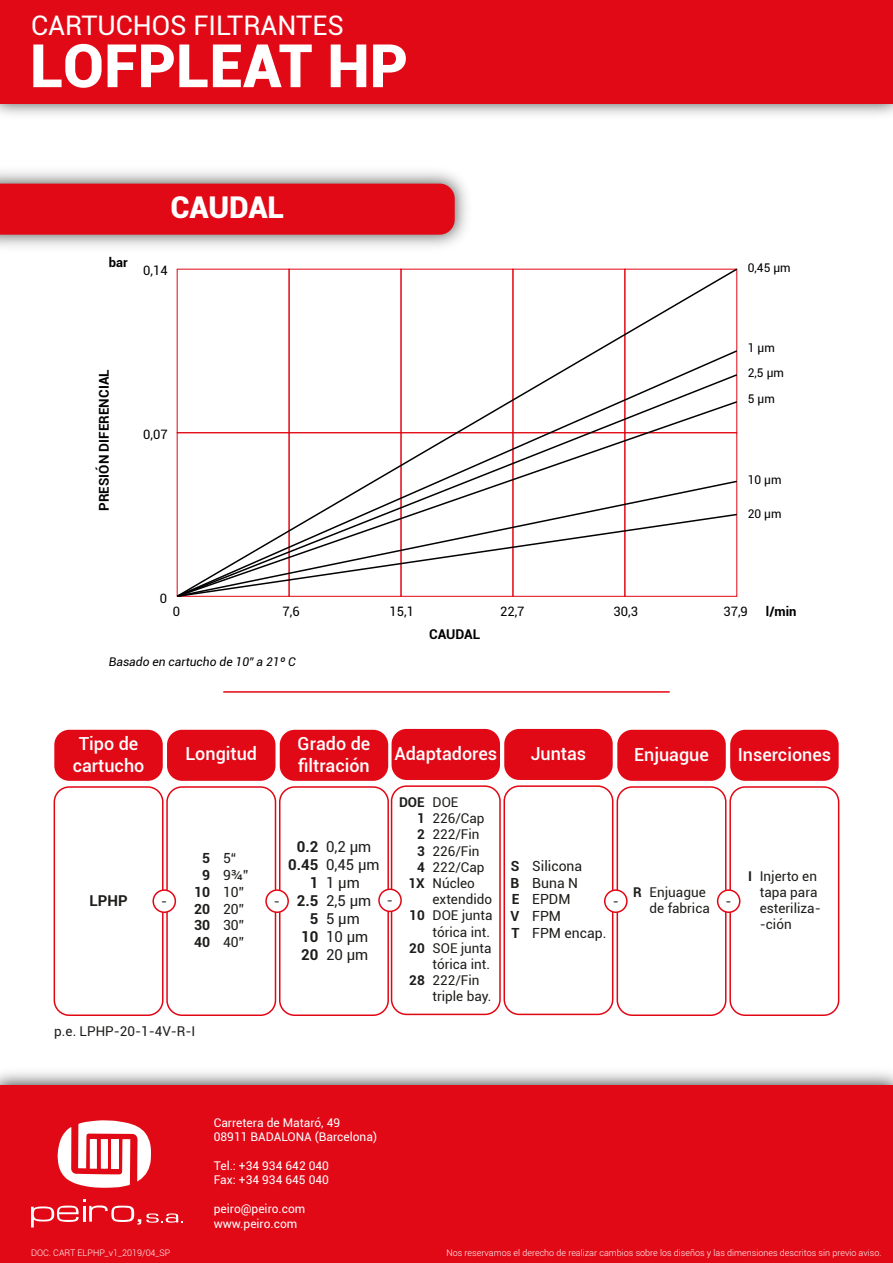
<style>
.page{position:relative;width:893px;height:1263px;background:#fff}
.page>*{position:absolute;margin:0;border:0;box-sizing:border-box;transform-origin:0 0}
.t1{font:900 60px "Roboto";color:#fff}
.t2{font:900 30px "Roboto";color:#fff}
.t3{font:27px "Roboto";color:#fff}
.t4{font:500 18px/21.6px "Roboto";color:#fff;text-align:center}
.t5{font:15px/18px "Roboto";color:#1d1d1b}
.t6{font:700 15px/18px "Roboto";color:#1d1d1b;text-align:right}
.t7{font:13.95px/16.8px "Roboto";color:#1d1d1b}
.t8{font:700 13.95px/16.8px "Roboto";color:#1d1d1b;text-align:center}
.t9{font:13.5px/16.2px "Roboto";color:#1d1d1b}
.t10{font:700 13.5px "Roboto";color:#000}
.t11{font:700 13.5px/16.2px "Roboto";color:#1d1d1b;text-align:right}
.t12{font:12.9px "Roboto";color:#000}
.t13{font:700 12.9px "Roboto";color:#000}
.t14{font:12px/14.4px "Roboto";color:#fff}
.t15{font:italic 12px "Roboto";color:#000}
.t16{font:12px/25.8px "Roboto";color:#000}
.t17{font:300 9px "Roboto";color:#fff}
.s1{font-weight:700}
</style>
<div class="page">
<div style="left:54px;top:730px;width:109px;height:51px;background:#e20917;border-radius:15px"></div>
<div style="left:280px;top:730px;width:108px;height:51px;background:#e20917;border-radius:15px"></div>
<div style="left:167px;top:730px;width:108px;height:51px;background:#e20917;border-radius:15px"></div>
<div style="left:54px;top:786px;width:110px;height:230px;border:2px solid #e20613;border-radius:15px"></div>
<div style="left:166px;top:786px;width:110px;height:230px;border:2px solid #e20613;border-radius:15px"></div>
<div style="left:279px;top:786px;width:110px;height:230px;border:2px solid #e20613;border-radius:15px"></div>
<div style="left:153px;top:890px;width:22px;height:22px;background:#fff;border-radius:50%"></div>
<div style="left:152px;top:889px;width:24px;height:24px;border:2px solid #e20613;border-radius:50%"></div>
<div style="left:266px;top:890px;width:22px;height:22px;background:#fff;border-radius:50%"></div>
<div style="left:265px;top:889px;width:24px;height:24px;border:2px solid #e20613;border-radius:50%"></div>
<img style="left:0;top:1072px;width:893px;height:14px">
<div style="left:0;top:1086px;width:893px;height:177px;background:#e20917"></div>
<svg style="left:57px;top:1120px;width:94px;height:68px"></svg>
<div style="left:111px;top:1139px;width:8px;height:30px;background:#fff"></div>
<svg style="left:31px;top:1199px;width:152px;height:28px"></svg>
<img style="left:0;top:103px;width:893px;height:12px">
<div style="left:0;top:0;width:893px;height:103px;background:#e20917"></div>
<div style="left:504px;top:729px;width:109px;height:51px;background:#e20917;border-radius:15px"></div>
<div style="left:392px;top:729px;width:108px;height:51px;background:#e20917;border-radius:15px"></div>
<div style="left:391px;top:785px;width:110px;height:230px;border:2px solid #e20613;border-radius:15px"></div>
<div style="left:503px;top:785px;width:110px;height:230px;border:2px solid #e20613;border-radius:15px"></div>
<div style="left:379px;top:889px;width:22px;height:22px;background:#fff;border-radius:50%"></div>
<div style="left:378px;top:888px;width:24px;height:24px;border:2px solid #e20613;border-radius:50%"></div>
<img style="left:0;top:171px;width:467px;height:76px">
<div style="left:0;top:184px;width:455px;height:51px;background:#e20917"></div>
<hr style="left:223px;top:691px;width:447px;height:2px;background:#e30613">
<svg style="left:176px;top:268px;width:562px;height:81px"></svg>
<svg style="left:176px;top:373px;width:562px;height:27px"></svg>
<svg style="left:176px;top:400px;width:562px;height:80px"></svg>
<svg style="left:176px;top:480px;width:562px;height:33px"></svg>
<svg style="left:176px;top:513px;width:562px;height:84px"></svg>
<div style="left:617px;top:730px;width:109px;height:51px;background:#e20917;border-radius:15px"></div>
<div style="left:617px;top:786px;width:109px;height:230px;border:2px solid #e20613;border-radius:15px"></div>
<div style="left:605px;top:890px;width:22px;height:22px;background:#fff;border-radius:50%"></div>
<div style="left:604px;top:889px;width:24px;height:24px;border:2px solid #e20613;border-radius:50%"></div>
<div style="left:730px;top:730px;width:109px;height:51px;background:#e20917;border-radius:15px"></div>
<div style="left:729px;top:786px;width:110px;height:230px;border:2px solid #e20613;border-radius:15px"></div>
<div style="left:718px;top:890px;width:22px;height:22px;background:#fff;border-radius:50%"></div>
<div style="left:717px;top:889px;width:23px;height:24px;border:2px solid #e20613;border-radius:50%"></div>
<h3 class="t3" style="left:31px;top:6px;width:314px">CARTUCHOS FILTRANTES</h3>
<h1 class="t1" style="left:30px;top:31px;width:380px">LOFPLEAT HP</h1>
<p class="t13" style="left:109px;top:255px;width:20px">bar</p>
<h2 class="t2" style="left:170px;top:190px;width:116px">CAUDAL</h2>
<p class="t12" style="left:143px;top:262px;width:26px">0,14</p>
<p class="t10" style="left:96px;top:511px;width:143px;rotate:-90deg">PRESIÓN DIFERENCIAL</p>
<p class="t12" style="left:143px;top:425px;width:26px">0,07</p>
<p class="t16" style="left:748px;top:254px;width:44px">0,45 µm</p>
<p class="t16" style="left:748px;top:334px;width:38px">1 µm<br>2,5 µm<br>5 µm</p>
<p class="t16" style="left:748px;top:467px;width:35px">10 µm</p>
<p class="t16" style="left:748px;top:500px;width:35px">20 µm</p>
<p class="t12" style="left:160px;top:590px;width:9px">0</p>
<p class="t12" style="left:173px;top:602px;width:9px">0</p>
<p class="t12" style="left:283px;top:602px;width:19px">7,6</p>
<p class="t12" style="left:390px;top:602px;width:26px">15,1</p>
<p class="t12" style="left:500px;top:602px;width:26px">22,7</p>
<p class="t12" style="left:613px;top:602px;width:26px">30,3</p>
<p class="t12" style="left:723px;top:602px;width:26px">37,9</p>
<p class="t10" style="left:429px;top:627px;width:53px">CAUDAL</p>
<p class="t13" style="left:766px;top:604px;width:32px">l/min</p>
<p class="t15" style="left:109px;top:655px;width:188px">Basado en cartucho de 10” a 21º C</p>
<h3 class="t4" style="left:73px;top:734px;width:73px">Tipo de cartucho</h3>
<h3 class="t4" style="left:298px;top:734px;width:74px;text-align:left">Grado de filtración</h3>
<h3 class="t4" style="left:185px;top:744px;width:73px">Longitud</h3>
<p class="t6" style="left:90px;top:891px;width:40px">LPHP</p>
<p class="t9" style="left:161px;top:892px;width:8px">-</p>
<p class="t8" style="left:194px;top:850px;width:18px">5<br>9<br>10<br>20<br>30<br>40</p>
<p class="t7" style="left:223px;top:849px;width:27px">5“<br>9¾”<br>10”<br>20”<br>30”<br>40”</p>
<p class="t9" style="left:54px;top:1023px;width:142px">p.e. LPHP-20-1-4V-R-I</p>
<p class="t9" style="left:274px;top:892px;width:8px">-</p>
<p class="t6" style="left:288px;top:837px;width:32px">0.2<br>0.45<br>1<br>2.5<br>5<br>10<br>20</p>
<p class="t5" style="left:326px;top:837px;width:55px">0,2 µm<br>0,45 µm<br>1 µm<br>2,5 µm<br>5 µm<br>10 µm<br>20 µm</p>
<h3 class="t4" style="left:394px;top:744px;width:104px">Adaptadores</h3>
<h3 class="t4" style="left:531px;top:744px;width:57px">Juntas</h3>
<p class="t11" style="left:399px;top:794px;width:27px">DOE<br>1<br>2<br>3<br>4<br>1X</p>
<p class="t11" style="left:409px;top:908px;width:17px">10</p>
<p class="t11" style="left:409px;top:940px;width:17px">20</p>
<p class="t11" style="left:409px;top:972px;width:17px">28</p>
<p class="t9" style="left:433px;top:794px;width:61px">DOE<br>226/Cap<br>222/Fin<br>226/Fin<br>222/Cap<br>Núcleo extendido<br>DOE junta tórica int.<br>SOE junta tórica int.<br>222/Fin triple bay.</p>
<p class="t8" style="left:510px;top:857px;width:10px;text-align:justify">S B E V T</p>
<p class="t7" style="left:532px;top:857px;width:76px">Silicona<br>Buna N<br>EPDM<br>FPM<br>FPM encap.</p>
<p class="t9" style="left:387px;top:891px;width:8px">-</p>
<p class="t9" style="left:613px;top:892px;width:8px">-</p>
<h3 class="t4" style="left:634px;top:745px;width:76px">Enjuague</h3>
<p class="t9" style="left:650px;top:883px;width:62px;text-indent:-16px"><span class="s1">R</span> Enjuague de fabrica</p>
<h3 class="t4" style="left:738px;top:745px;width:95px">Inserciones</h3>
<p class="t9" style="left:726px;top:892px;width:8px">-</p>
<p class="t9" style="left:760px;top:867px;width:62px;text-indent:-12px"><span class="s1">I</span> Injerto en tapa para esteriliza--ción</p>
<p class="t14" style="left:214px;top:1115px;width:165px">Carretera de Mataró, 49<br>08911 BADALONA (Barcelona)</p>
<p class="t14" style="left:214px;top:1158px;width:117px">Tel.: +34 934 642 040<br>Fax: +34 934 645 040</p>
<p class="t14" style="left:214px;top:1201px;width:93px">peiro@peiro.com www.peiro.com</p>
<p class="t17" style="left:31px;top:1248px;width:141px">DOC. CART ELPHP_v1_2019/04_SP</p>
<p class="t17" style="left:446px;top:1246px;width:437px">Nos reservamos el derecho de realizar cambios sobre los diseños y las dimensiones descritos sin previo aviso.</p>
</div>
